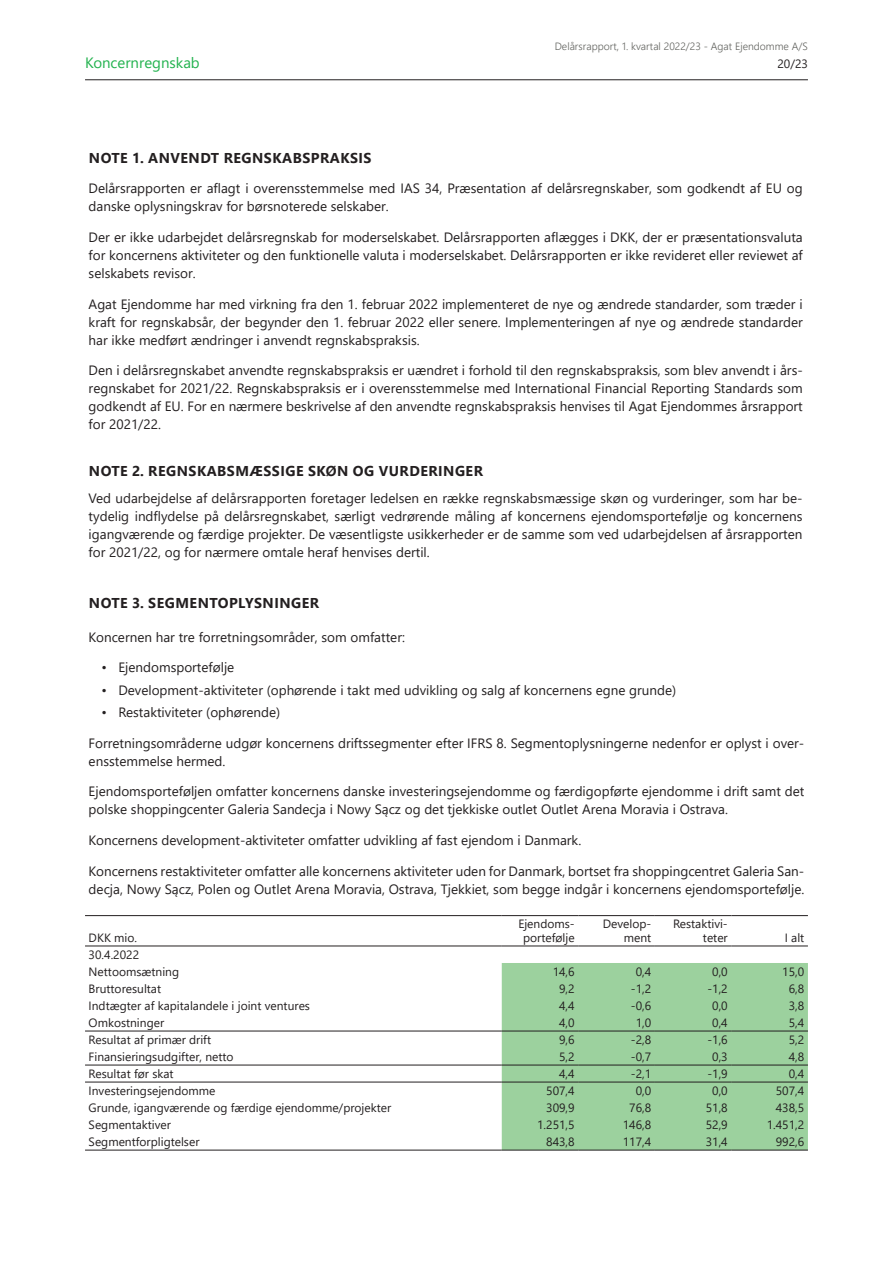
<style>
.page{position:relative;width:893px;height:1263px;background:#fff}
.page>*{position:absolute;margin:0;border:0;box-sizing:border-box;transform-origin:0 0}
.t1{font:15px "Segoe UI";color:#22b24e}
.Noter_overskrift_Kon{font:700 14.25px "Segoe UI";letter-spacing:.035em;color:#231f20}
.t2{font:13.5px/18px "Segoe UI";color:#231f20}
.Tabel_venstrestillet{font:12px "Segoe UI";color:#231f20}
.Tabel_højrestillet{font:12px/14.4px "Segoe UI";color:#231f20;text-align:right}
.t3{font:300 10.5px "Segoe UI";color:#60615d}
</style>
<div class="page">
<hr style="left:85px;top:79px;width:723px;height:1px;background:#231f20">
<div style="left:502px;top:963px;width:306px;height:187px;background:#9cd19e"></div>
<hr style="left:85px;top:945px;width:417px;height:1px;background:#231f20">
<hr style="left:502px;top:945px;width:76px;height:1px;background:#231f20">
<hr style="left:578px;top:945px;width:77px;height:1px;background:#231f20">
<hr style="left:655px;top:945px;width:76px;height:1px;background:#231f20">
<hr style="left:731px;top:945px;width:77px;height:1px;background:#231f20">
<hr style="left:85px;top:915px;width:417px;height:1px;background:#231f20">
<hr style="left:502px;top:915px;width:76px;height:1px;background:#231f20">
<hr style="left:578px;top:915px;width:77px;height:1px;background:#231f20">
<hr style="left:655px;top:915px;width:76px;height:1px;background:#231f20">
<hr style="left:731px;top:915px;width:77px;height:1px;background:#231f20">
<hr style="left:85px;top:1150px;width:417px;height:1px;background:#231f20">
<hr style="left:502px;top:1150px;width:76px;height:1px;background:#231f20">
<hr style="left:578px;top:1150px;width:77px;height:1px;background:#231f20">
<hr style="left:655px;top:1150px;width:76px;height:1px;background:#231f20">
<hr style="left:731px;top:1150px;width:77px;height:1px;background:#231f20">
<hr style="left:85px;top:1082px;width:417px;height:1px;background:#231f20">
<hr style="left:502px;top:1082px;width:76px;height:1px;background:#231f20">
<hr style="left:578px;top:1082px;width:77px;height:1px;background:#231f20">
<hr style="left:655px;top:1082px;width:76px;height:1px;background:#231f20">
<hr style="left:731px;top:1082px;width:77px;height:1px;background:#231f20">
<hr style="left:85px;top:1065px;width:417px;height:1px;background:#231f20">
<hr style="left:502px;top:1065px;width:76px;height:1px;background:#231f20">
<hr style="left:578px;top:1065px;width:77px;height:1px;background:#231f20">
<hr style="left:655px;top:1065px;width:76px;height:1px;background:#231f20">
<hr style="left:731px;top:1065px;width:77px;height:1px;background:#231f20">
<hr style="left:85px;top:1031px;width:417px;height:1px;background:#231f20">
<hr style="left:502px;top:1031px;width:76px;height:1px;background:#231f20">
<hr style="left:578px;top:1031px;width:77px;height:1px;background:#231f20">
<hr style="left:655px;top:1031px;width:76px;height:1px;background:#231f20">
<hr style="left:731px;top:1031px;width:77px;height:1px;background:#231f20">
<p class="t1" style="left:85px;top:49px;width:116px">Koncernregnskab</p>
<p class="t3" style="left:555px;top:36px;width:255px">Delårsrapport, 1. kvartal 2022/23 - Agat Ejendomme A/S</p>
<p class="Tabel_venstrestillet" style="left:777px;top:52px;width:32px">20/23</p>
<p class="Noter_overskrift_Kon" style="left:89px;top:144px;width:284px">NOTE 1. ANVENDT REGNSKABSPRAKSIS</p>
<p class="t2" style="left:89px;top:178px;width:716px">Delårsrapporten er aflagt i overensstemmelse med IAS 34, Præsentation af delårsregnskaber, som godkendt af EU og danske oplysningskrav for børsnoterede selskaber.</p>
<p class="t2" style="left:89px;top:227px;width:716px;text-align:justify">Der er ikke udarbejdet delårsregnskab for moderselskabet. Delårsrapporten aflægges i DKK, der er præsentationsvaluta for koncernens aktiviteter og den funktionelle valuta i moderselskabet. Delårsrapporten er ikke revideret eller reviewet af selskabets revisor.</p>
<p class="t2" style="left:89px;top:293px;width:716px;text-align:justify">Agat Ejendomme har med virkning fra den 1. februar 2022 implementeret de nye og ændrede standarder, som træder i kraft for regnskabsår, der begynder den 1. februar 2022 eller senere. Implementeringen af nye og ændrede standarder har ikke medført ændringer i anvendt regnskabspraksis.</p>
<p class="t2" style="left:89px;top:360px;width:716px;text-align:justify">Den i delårsregnskabet anvendte regnskabspraksis er uændret i forhold til den regnskabspraksis, som blev anvendt i års&shy;regnskabet for 2021/22. Regnskabspraksis er i overensstemmelse med International Financial Reporting Standards som godkendt af EU. For en nærmere beskrivelse af den anvendte regnskabspraksis henvises til Agat Ejendommes årsrapport for 2021/22.</p>
<p class="Noter_overskrift_Kon" style="left:89px;top:457px;width:396px">NOTE 2. REGNSKABSMÆSSIGE SKØN OG VURDERINGER</p>
<p class="t2" style="left:89px;top:488px;width:715px;text-align:justify">Ved udarbejdelse af delårsrapporten foretager ledelsen en række regnskabsmæssige skøn og vurderinger, som har be&shy;tydelig indflydelse på delårsregnskabet, særligt vedrørende måling af koncernens ejendomsportefølje og koncernens igangværende og færdige projekter. De væsentligste usikkerheder er de samme som ved udarbejdelsen af årsrapporten for 2021/22, og for nærmere omtale heraf henvises dertil.</p>
<p class="Noter_overskrift_Kon" style="left:89px;top:589px;width:232px">NOTE 3. SEGMENTOPLYSNINGER</p>
<p class="t2" style="left:89px;top:627px;width:318px">Koncernen har tre forretningsområder, som omfatter:</p>
<p class="t2" style="left:101px;top:657px;width:134px">• Ejendomsportefølje</p>
<p class="t2" style="left:101px;top:680px;width:576px">• Development-aktiviteter (ophørende i takt med udvikling og salg af koncernens egne grunde)</p>
<p class="t2" style="left:101px;top:702px;width:180px">• Restaktiviteter (ophørende)</p>
<p class="t2" style="left:89px;top:733px;width:717px">Forretningsområderne udgør koncernens driftssegmenter efter IFRS 8. Segmentoplysningerne nedenfor er oplyst i over&shy;ensstemmelse hermed.</p>
<p class="t2" style="left:89px;top:781px;width:717px">Ejendomsporteføljen omfatter koncernens danske investeringsejendomme og færdigopførte ejendomme i drift samt det polske shoppingcenter Galeria Sandecja i Nowy Sącz og det tjekkiske outlet Outlet Arena Moravia i Ostrava.</p>
<p class="t2" style="left:89px;top:830px;width:494px">Koncernens development-aktiviteter omfatter udvikling af fast ejendom i Danmark.</p>
<p class="t2" style="left:89px;top:861px;width:717px">Koncernens restaktiviteter omfatter alle koncernens aktiviteter uden for Danmark, bortset fra shoppingcentret Galeria San&shy;decja, Nowy Sącz, Polen og Outlet Arena Moravia, Ostrava, Tjekkiet, som begge indgår i koncernens ejendomsportefølje.</p>
<p class="Tabel_venstrestillet" style="left:89px;top:927px;width:50px">DKK mio.</p>
<p class="Tabel_højrestillet" style="left:518px;top:915px;width:58px">Ejendoms-</p>
<p class="Tabel_højrestillet" style="left:523px;top:930px;width:53px">portefølje</p>
<p class="Tabel_højrestillet" style="left:603px;top:915px;width:50px">Develop&shy;ment</p>
<p class="Tabel_højrestillet" style="left:673px;top:915px;width:56px">Restaktivi&shy;teter</p>
<p class="Tabel_højrestillet" style="left:785px;top:930px;width:21px">I alt</p>
<p class="Tabel_venstrestillet" style="left:89px;top:944px;width:52px">30.4.2022</p>
<p class="Tabel_venstrestillet" style="left:89px;top:961px;width:92px">Nettoomsætning</p>
<p class="Tabel_højrestillet" style="left:553px;top:964px;width:24px">14,6</p>
<p class="Tabel_højrestillet" style="left:636px;top:964px;width:17px">0,4</p>
<p class="Tabel_højrestillet" style="left:712px;top:964px;width:17px">0,0</p>
<p class="Tabel_højrestillet" style="left:782px;top:964px;width:24px">15,0</p>
<p class="Tabel_venstrestillet" style="left:89px;top:978px;width:74px">Bruttoresultat</p>
<p class="Tabel_højrestillet" style="left:559px;top:981px;width:17px">9,2</p>
<p class="Tabel_højrestillet" style="left:631px;top:981px;width:22px">-1,2</p>
<p class="Tabel_højrestillet" style="left:707px;top:981px;width:22px">-1,2</p>
<p class="Tabel_højrestillet" style="left:789px;top:981px;width:17px">6,8</p>
<p class="Tabel_venstrestillet" style="left:89px;top:995px;width:223px">Indtægter af kapitalandele i joint ventures</p>
<p class="Tabel_højrestillet" style="left:559px;top:998px;width:17px">4,4</p>
<p class="Tabel_højrestillet" style="left:631px;top:998px;width:22px">-0,6</p>
<p class="Tabel_højrestillet" style="left:712px;top:998px;width:17px">0,0</p>
<p class="Tabel_højrestillet" style="left:789px;top:998px;width:17px">3,8</p>
<p class="Tabel_venstrestillet" style="left:89px;top:1012px;width:77px">Omkostninger</p>
<p class="Tabel_højrestillet" style="left:559px;top:1015px;width:17px">4,0</p>
<p class="Tabel_højrestillet" style="left:636px;top:1015px;width:17px">1,0</p>
<p class="Tabel_højrestillet" style="left:712px;top:1015px;width:17px">0,4</p>
<p class="Tabel_højrestillet" style="left:789px;top:1015px;width:17px">5,4</p>
<p class="Tabel_venstrestillet" style="left:89px;top:1029px;width:124px">Resultat af primær drift</p>
<p class="Tabel_højrestillet" style="left:559px;top:1032px;width:17px">9,6</p>
<p class="Tabel_højrestillet" style="left:631px;top:1032px;width:22px">-2,8</p>
<p class="Tabel_højrestillet" style="left:707px;top:1032px;width:22px">-1,6</p>
<p class="Tabel_højrestillet" style="left:789px;top:1032px;width:17px">5,2</p>
<p class="Tabel_venstrestillet" style="left:89px;top:1046px;width:146px">Finansieringsudgifter, netto</p>
<p class="Tabel_højrestillet" style="left:559px;top:1049px;width:17px">5,2</p>
<p class="Tabel_højrestillet" style="left:631px;top:1049px;width:22px">-0,7</p>
<p class="Tabel_højrestillet" style="left:712px;top:1049px;width:17px">0,3</p>
<p class="Tabel_højrestillet" style="left:789px;top:1049px;width:17px">4,8</p>
<p class="Tabel_venstrestillet" style="left:89px;top:1063px;width:86px">Resultat før skat</p>
<p class="Tabel_højrestillet" style="left:559px;top:1066px;width:17px">4,4</p>
<p class="Tabel_højrestillet" style="left:631px;top:1066px;width:22px">-2,1</p>
<p class="Tabel_højrestillet" style="left:707px;top:1066px;width:22px">-1,9</p>
<p class="Tabel_højrestillet" style="left:789px;top:1066px;width:17px">0,4</p>
<p class="Tabel_venstrestillet" style="left:89px;top:1080px;width:128px">Investeringsejendomme</p>
<p class="Tabel_højrestillet" style="left:546px;top:1083px;width:30px">507,4</p>
<p class="Tabel_højrestillet" style="left:636px;top:1083px;width:17px">0,0</p>
<p class="Tabel_højrestillet" style="left:712px;top:1083px;width:17px">0,0</p>
<p class="Tabel_højrestillet" style="left:776px;top:1083px;width:30px">507,4</p>
<p class="Tabel_venstrestillet" style="left:89px;top:1097px;width:304px">Grunde, igangværende og færdige ejendomme/projekter</p>
<p class="Tabel_højrestillet" style="left:546px;top:1100px;width:30px">309,9</p>
<p class="Tabel_højrestillet" style="left:629px;top:1100px;width:24px">76,8</p>
<p class="Tabel_højrestillet" style="left:706px;top:1100px;width:24px">51,8</p>
<p class="Tabel_højrestillet" style="left:776px;top:1100px;width:30px">438,5</p>
<p class="Tabel_venstrestillet" style="left:89px;top:1114px;width:84px">Segmentaktiver</p>
<p class="Tabel_højrestillet" style="left:537px;top:1117px;width:39px">1.251,5</p>
<p class="Tabel_højrestillet" style="left:623px;top:1117px;width:30px">146,8</p>
<p class="Tabel_højrestillet" style="left:706px;top:1117px;width:24px">52,9</p>
<p class="Tabel_højrestillet" style="left:767px;top:1117px;width:39px">1.451,2</p>
<p class="Tabel_venstrestillet" style="left:89px;top:1131px;width:112px">Segmentforpligtelser</p>
<p class="Tabel_højrestillet" style="left:546px;top:1134px;width:30px">843,8</p>
<p class="Tabel_højrestillet" style="left:623px;top:1134px;width:30px">117,4</p>
<p class="Tabel_højrestillet" style="left:706px;top:1134px;width:24px">31,4</p>
<p class="Tabel_højrestillet" style="left:776px;top:1134px;width:30px">992,6</p>
</div>
